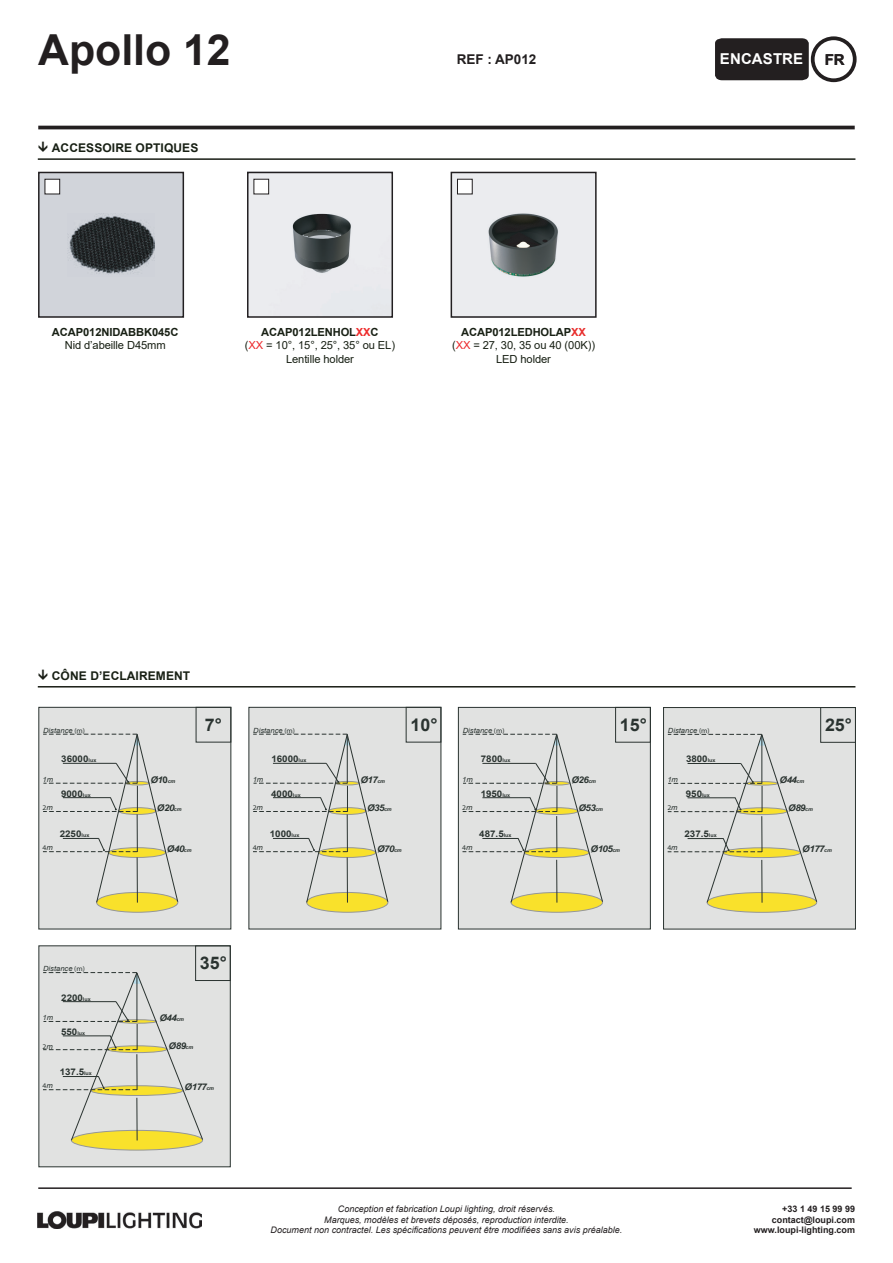
<style>
.page{position:relative;width:893px;height:1263px;background:#fff}
.page>*{position:absolute;margin:0;border:0;box-sizing:border-box;transform-origin:0 0}
.t1{font:700 42.75px "Arial";color:#231f20}
.t2{font:700 17.4px "Arial";color:#2a3330}
.t3{font:700 17.4px "Arial";color:#29322f}
.t4{font:700 15px "Arial";letter-spacing:.005em;color:#fff}
.t5{font:700 15px "Arial";color:#231f20}
.t6{font:700 13.5px "Arial";color:#221f20}
.t7{font:700 12px "Arial";letter-spacing:.01em;color:#182014}
.t8{font:11.1px/13.4px "Arial";letter-spacing:-.01em;color:#182014;text-align:center}
.t9{font:700 11.1px "Arial";letter-spacing:-.01em;color:#182014}
.t10{font:700 9.15px "Arial";color:#2a3330;scale:1.07 1}
.t11{font:italic 700 9.15px "Arial";letter-spacing:-.05em;color:#2a3330;scale:1.07 1}
.t12{font:italic 9px/10.8px "Arial";color:#231f20;text-align:center}
.t13{font:700 9px/10.8px "Arial";color:#231f20;text-align:right}
.t14{font:italic 7.2px "Arial";color:#2a3330;scale:1.07 1}
.t15{font:7.2px "Myriad Pro";color:#2a3330;scale:1.07 1}
.t16{font:italic 7.05px "Arial";color:#2a3330;scale:1.07 1}
.t17{font:7.05px "Myriad Pro";color:#2a3330;scale:1.07 1}
.s1{color:#231f20}
.s2{font-weight:700}
.s3{font-weight:700;color:#ee2d2d}
.s4{color:#ec2a2d}
.s5{font-weight:700;color:#e82e2d}
.s6{font-family:"Myriad Pro";font-style:normal}
.s7{font-size:5.1px}
.s8{font-family:"Arial";font-style:italic}
.s9{font-style:normal}
</style>
<div class="page">
<img style="left:250px;top:175px;width:140px;height:140px">
<hr style="left:38px;top:126px;width:817px;height:3px;background:#231f20">
<div style="left:811px;top:36px;width:46px;height:46px;border:4px solid #231f20;border-radius:50%"></div>
<hr style="left:38px;top:158px;width:817px;height:2px;background:#191d15">
<hr style="left:38px;top:686px;width:817px;height:1px;background:#191d15">
<div style="left:38px;top:172px;width:146px;height:146px;background:#d1d4da;border:2px solid #221f21"></div>
<div style="left:45px;top:179px;width:15px;height:15px;background:#fff"></div>
<div style="left:45px;top:179px;width:15px;height:15px;border:1px solid #221f20"></div>
<img style="left:67px;top:213px;width:87px;height:62px">
<div style="left:247px;top:172px;width:146px;height:146px;border:2px solid #221f21"></div>
<div style="left:254px;top:179px;width:15px;height:15px;background:#fff"></div>
<div style="left:254px;top:179px;width:15px;height:15px;border:1px solid #221f20"></div>
<img style="left:38px;top:1211px;width:163px;height:17px">
<hr style="left:38px;top:1187px;width:814px;height:2px;background:#231f20">
<div style="left:715px;top:38px;width:94px;height:42px;background:#231f20"></div>
<img style="left:454px;top:175px;width:140px;height:140px">
<div style="left:451px;top:172px;width:146px;height:146px;border:2px solid #221f21"></div>
<div style="left:457px;top:179px;width:15px;height:15px;background:#fff"></div>
<div style="left:457px;top:179px;width:16px;height:15px;border:1px solid #221f20"></div>
<div style="left:248px;top:707px;width:193px;height:222px;background:#e1e2e1"></div>
<div style="left:306px;top:892px;width:82px;height:21px;background:#f9e12b;border:1px solid #959798;border-radius:50%"></div>
<svg style="left:253px;top:734px;width:135px;height:169px"></svg>
<hr style="left:273px;top:763px;width:53px;height:1px;background:#2a3330">
<div style="left:406px;top:707px;width:35px;height:35px;border:1px solid #2a3330"></div>
<div style="left:38px;top:707px;width:193px;height:222px;background:#e1e2e1"></div>
<div style="left:96px;top:892px;width:82px;height:21px;background:#f9e12b;border:1px solid #959798;border-radius:50%"></div>
<svg style="left:43px;top:734px;width:135px;height:169px"></svg>
<hr style="left:63px;top:763px;width:53px;height:1px;background:#2a3330">
<div style="left:196px;top:707px;width:35px;height:35px;border:1px solid #2a3330"></div>
<div style="left:458px;top:707px;width:193px;height:222px;background:#e1e2e1;border:1px solid #2a3330"></div>
<div style="left:511px;top:892px;width:92px;height:21px;background:#f9e12b;border:1px solid #959798;border-radius:50%"></div>
<svg style="left:462px;top:734px;width:141px;height:169px"></svg>
<hr style="left:482px;top:763px;width:54px;height:1px;background:#2a3330">
<div style="left:615px;top:707px;width:36px;height:35px;border:1px solid #2a3330"></div>
<div style="left:663px;top:707px;width:193px;height:222px;background:#e1e2e1;border:1px solid #2a3330"></div>
<div style="left:707px;top:892px;width:110px;height:21px;background:#f9e12b;border:1px solid #959798;border-radius:50%"></div>
<svg style="left:668px;top:734px;width:149px;height:169px"></svg>
<hr style="left:688px;top:763px;width:53px;height:1px;background:#2a3330">
<div style="left:820px;top:707px;width:36px;height:36px;border:1px solid #2a3330"></div>
<div style="left:38px;top:945px;width:193px;height:222px;background:#e1e2e1;border:1px solid #2a3330"></div>
<div style="left:71px;top:1130px;width:132px;height:20px;background:#f9e12b;border:1px solid #959798;border-radius:50%"></div>
<svg style="left:43px;top:972px;width:160px;height:169px"></svg>
<hr style="left:63px;top:1001px;width:53px;height:1px;background:#2a3330">
<div style="left:195px;top:945px;width:36px;height:36px;border:1px solid #2a3330"></div>
<h1 class="t1" style="left:38px;top:19px;width:194px">Apollo 12</h1>
<h3 class="t7" style="left:52px;top:140px;width:148px">ACCESSOIRE OPTIQUES</h3>
<h3 class="t6" style="left:457px;top:50px;width:81px"><span class="s1">REF :</span> AP012</h3>
<h3 class="t4" style="left:720px;top:48px;width:85px">ENCASTRE</h3>
<h3 class="t4" style="left:755px;top:48px;width:43px">RSPOT</h3>
<h3 class="t4" style="left:766px;top:49px;width:36px">AILS</h3>
<h3 class="t5" style="left:825px;top:49px;width:21px">FR</h3>
<p class="t9" style="left:52px;top:324px;width:128px">ACAP012NIDABBK045C</p>
<p class="t8" style="left:65px;top:339px;width:102px">Nid d’abeille D45mm</p>
<p class="t8" style="left:245px;top:325px;width:152px"><span class="s2">ACAP012LENHOL</span><span class="s3">XX</span><span class="s2">C<br></span>(<span class="s4">XX</span> = 10°, 15°, 25°, 35° ou EL)<br>Lentille holder</p>
<p class="t8" style="left:452px;top:325px;width:144px"><span class="s2">ACAP012LEDHOLAP</span><span class="s5">XX </span>(<span class="s4">XX</span> = 27, 30, 35 ou 40 (00K))<br>LED holder</p>
<h3 class="t7" style="left:52px;top:667px;width:140px">CÔNE D’ECLAIREMENT</h3>
<p class="t14" style="left:43px;top:725px;width:41px">Distance <span class="s6">(m)</span></p>
<p class="t10" style="left:61px;top:752px;width:34px">36000<span class="s7">lux</span></p>
<p class="t14" style="left:43px;top:774px;width:11px">1m</p>
<p class="t15" style="left:43px;top:803px;width:11px">2<span class="s8">m</span></p>
<p class="t15" style="left:43px;top:843px;width:11px">4<span class="s8">m</span></p>
<p class="t10" style="left:61px;top:787px;width:29px">9000<span class="s7">lux</span></p>
<p class="t10" style="left:60px;top:827px;width:29px">2250<span class="s7">lux</span></p>
<h2 class="t3" style="left:193px;top:707px;width:28px">10°</h2>
<h2 class="t2" style="left:205px;top:712px;width:19px">7°</h2>
<p class="t11" style="left:150px;top:774px;width:25px">Ø1<span class="s9">0</span><span class="s7">cm</span></p>
<p class="t11" style="left:157px;top:801px;width:25px">Ø20<span class="s7">cm</span></p>
<p class="t11" style="left:167px;top:842px;width:25px">Ø40<span class="s7">cm</span></p>
<p class="t14" style="left:253px;top:725px;width:41px">Distance <span class="s6">(m)</span></p>
<p class="t10" style="left:271px;top:752px;width:34px">16000<span class="s7">lux</span></p>
<p class="t14" style="left:253px;top:774px;width:11px">1m</p>
<p class="t15" style="left:253px;top:803px;width:11px">2<span class="s8">m</span></p>
<p class="t15" style="left:253px;top:843px;width:11px">4<span class="s8">m</span></p>
<p class="t10" style="left:271px;top:787px;width:29px">4000<span class="s7">lux</span></p>
<p class="t10" style="left:270px;top:827px;width:29px">1000<span class="s7">lux</span></p>
<p class="t16" style="left:43px;top:964px;width:41px">Distance <span class="s6">(m)</span></p>
<p class="t10" style="left:61px;top:991px;width:29px">2200<span class="s7">lux</span></p>
<p class="t16" style="left:43px;top:1013px;width:11px">1m</p>
<p class="t17" style="left:43px;top:1042px;width:11px">2<span class="s8">m</span></p>
<p class="t17" style="left:43px;top:1081px;width:11px">4<span class="s8">m</span></p>
<p class="t10" style="left:61px;top:1025px;width:24px">550<span class="s7">lux</span></p>
<p class="t10" style="left:60px;top:1065px;width:32px">137.5<span class="s7">lux</span></p>
<h2 class="t2" style="left:200px;top:951px;width:28px">35°</h2>
<p class="t11" style="left:160px;top:1012px;width:24px">Ø44<span class="s7">cm</span></p>
<p class="t11" style="left:169px;top:1039px;width:24px">Ø89<span class="s7">cm</span></p>
<p class="t11" style="left:185px;top:1081px;width:29px">Ø177<span class="s7">cm</span></p>
<h2 class="t3" style="left:403px;top:707px;width:28px">10°</h2>
<h2 class="t2" style="left:410px;top:712px;width:29px">10°</h2>
<p class="t11" style="left:360px;top:774px;width:25px">Ø17<span class="s7">cm</span></p>
<p class="t11" style="left:367px;top:801px;width:25px">Ø35<span class="s7">cm</span></p>
<p class="t11" style="left:377px;top:842px;width:25px">Ø70<span class="s7">cm</span></p>
<p class="t14" style="left:463px;top:726px;width:41px">Distance <span class="s6">(m)</span></p>
<p class="t10" style="left:481px;top:753px;width:29px">7800<span class="s7">lux</span></p>
<p class="t14" style="left:462px;top:774px;width:11px">1m</p>
<p class="t15" style="left:462px;top:803px;width:11px">2<span class="s8">m</span></p>
<p class="t15" style="left:462px;top:843px;width:11px">4<span class="s8">m</span></p>
<p class="t10" style="left:481px;top:787px;width:29px">1950<span class="s7">lux</span></p>
<p class="t10" style="left:479px;top:827px;width:32px">487.5<span class="s7">lux</span></p>
<h2 class="t2" style="left:620px;top:712px;width:29px">15°</h2>
<p class="t11" style="left:571px;top:774px;width:24px">Ø26<span class="s7">cm</span></p>
<p class="t11" style="left:578px;top:801px;width:24px">Ø53<span class="s7">cm</span></p>
<p class="t11" style="left:591px;top:843px;width:29px">Ø105<span class="s7">cm</span></p>
<p class="t14" style="left:668px;top:726px;width:41px">Distance <span class="s6">(m)</span></p>
<p class="t10" style="left:686px;top:753px;width:29px">3800<span class="s7">lux</span></p>
<p class="t14" style="left:667px;top:774px;width:11px">1m</p>
<p class="t15" style="left:667px;top:804px;width:11px">2<span class="s8">m</span></p>
<p class="t15" style="left:667px;top:843px;width:11px">4<span class="s8">m</span></p>
<p class="t10" style="left:686px;top:787px;width:24px">950<span class="s7">lux</span></p>
<p class="t10" style="left:684px;top:827px;width:32px">237.5<span class="s7">lux</span></p>
<h2 class="t2" style="left:825px;top:712px;width:29px">25°</h2>
<p class="t11" style="left:780px;top:774px;width:24px">Ø44<span class="s7">cm</span></p>
<p class="t11" style="left:788px;top:801px;width:24px">Ø89<span class="s7">cm</span></p>
<p class="t11" style="left:802px;top:843px;width:29px">Ø177<span class="s7">cm</span></p>
<p class="t12" style="left:271px;top:1203px;width:353px">Conception et fabrication Loupi lighting, droit réservés.<br>Marques, modèles et brevets déposés, reproduction interdite.<br>Document non contractel. Les spécifications peuvent être modifiées sans avis préalable.</p>
<p class="t13" style="left:754px;top:1203px;width:103px">+33 1 49 15 99 99 contact@loupi.com www.loupi-lighting.com</p>
</div>
